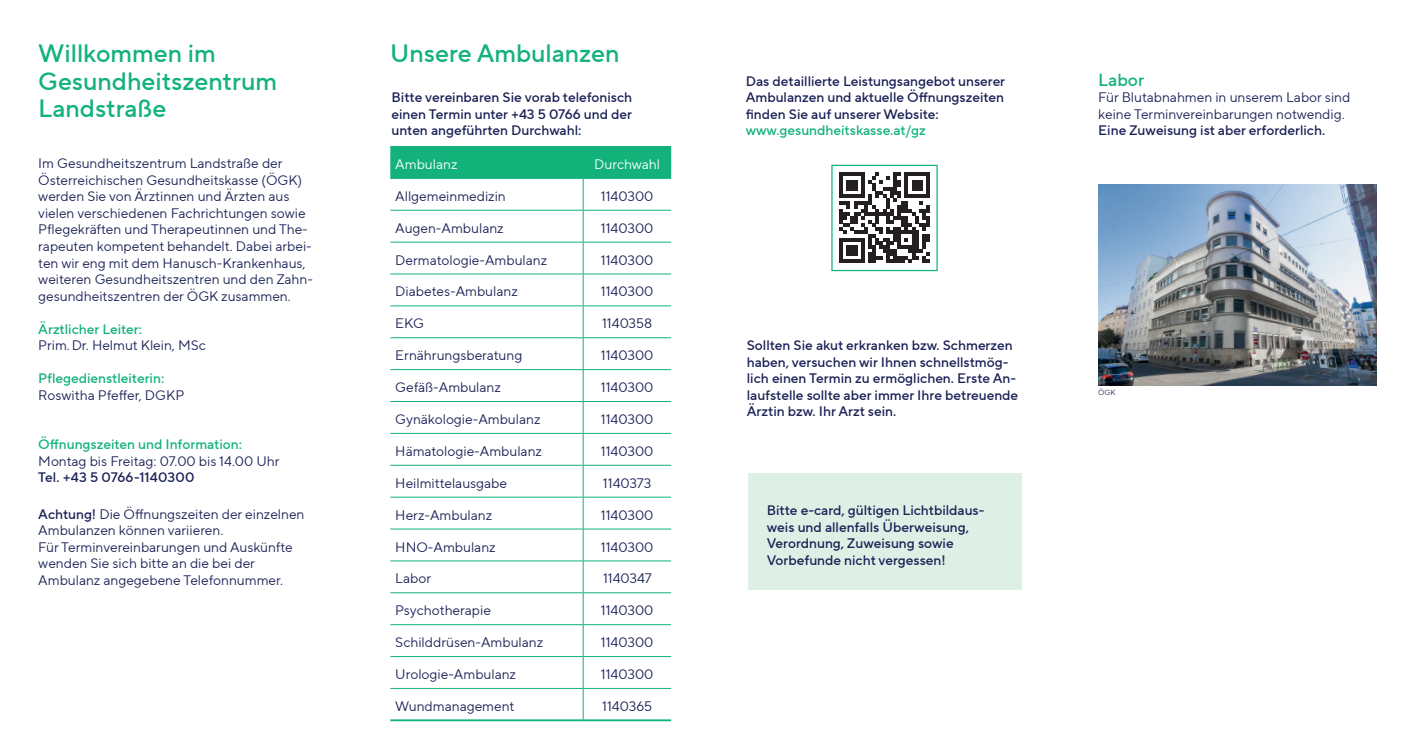
<style>
.page{position:relative;width:1411px;height:745px;background:#fff}
.page>*{position:absolute;margin:0;border:0;box-sizing:border-box;transform-origin:0 0}
.t1{font:500 25px/27.5px "TT Norms Pro";color:#13b27b}
.t2{font:500 17.5px "TT Norms Pro";color:#13b27b}
.t3{font:13.75px/16.5px "TT Norms Pro";color:#1a2155}
.t4{font:500 13.75px/16.5px "TT Norms Pro";color:#1a2155;text-align:justify}
.t5{font:500 13.75px "TT Norms Pro";color:#13b27b}
.t6{font:13.75px "TT Norms Pro";color:#fff}
.t7{font:7.5px "TT Norms Pro";color:#1a2155}
.s1{font-weight:500}
</style>
<div class="page">
<svg style="left:839px;top:172px;width:90px;height:91px"></svg>
<div style="left:831px;top:165px;width:106px;height:106px;border:1px solid #13b27b"></div>
<img style="left:1098px;top:185px;width:278px;height:200px">
<div style="left:390px;top:147px;width:281px;height:31px;background:#13b27b"></div>
<hr style="left:390px;top:146px;width:193px;height:1px;background:#13b27b">
<hr style="left:583px;top:146px;width:88px;height:1px;background:#13b27b">
<hr style="left:583px;top:147px;width:1px;height:31px;background:#13b27b">
<hr style="left:390px;top:178px;width:193px;height:1px;background:#13b27b">
<hr style="left:583px;top:178px;width:88px;height:1px;background:#13b27b">
<hr style="left:583px;top:178px;width:1px;height:32px;background:#13b27b">
<hr style="left:390px;top:210px;width:193px;height:1px;background:#13b27b">
<hr style="left:583px;top:210px;width:88px;height:1px;background:#13b27b">
<hr style="left:583px;top:210px;width:1px;height:32px;background:#13b27b">
<hr style="left:390px;top:242px;width:193px;height:1px;background:#13b27b">
<hr style="left:583px;top:242px;width:88px;height:1px;background:#13b27b">
<hr style="left:583px;top:242px;width:1px;height:31px;background:#13b27b">
<hr style="left:390px;top:273px;width:193px;height:1px;background:#13b27b">
<hr style="left:583px;top:273px;width:88px;height:1px;background:#13b27b">
<hr style="left:583px;top:274px;width:1px;height:31px;background:#13b27b">
<hr style="left:390px;top:305px;width:193px;height:1px;background:#13b27b">
<hr style="left:583px;top:305px;width:88px;height:1px;background:#13b27b">
<hr style="left:583px;top:306px;width:1px;height:31px;background:#13b27b">
<hr style="left:390px;top:337px;width:193px;height:1px;background:#13b27b">
<hr style="left:583px;top:337px;width:88px;height:1px;background:#13b27b">
<hr style="left:583px;top:338px;width:1px;height:31px;background:#13b27b">
<hr style="left:390px;top:369px;width:193px;height:1px;background:#13b27b">
<hr style="left:583px;top:369px;width:88px;height:1px;background:#13b27b">
<hr style="left:583px;top:370px;width:1px;height:31px;background:#13b27b">
<hr style="left:390px;top:401px;width:193px;height:1px;background:#13b27b">
<hr style="left:583px;top:401px;width:88px;height:1px;background:#13b27b">
<hr style="left:583px;top:401px;width:1px;height:32px;background:#13b27b">
<hr style="left:390px;top:433px;width:193px;height:1px;background:#13b27b">
<hr style="left:583px;top:433px;width:88px;height:1px;background:#13b27b">
<hr style="left:583px;top:433px;width:1px;height:31px;background:#13b27b">
<hr style="left:390px;top:464px;width:193px;height:1px;background:#13b27b">
<hr style="left:583px;top:464px;width:88px;height:1px;background:#13b27b">
<hr style="left:583px;top:465px;width:1px;height:31px;background:#13b27b">
<hr style="left:390px;top:496px;width:193px;height:1px;background:#13b27b">
<hr style="left:583px;top:496px;width:88px;height:1px;background:#13b27b">
<hr style="left:583px;top:497px;width:1px;height:31px;background:#13b27b">
<hr style="left:390px;top:528px;width:193px;height:1px;background:#13b27b">
<hr style="left:583px;top:528px;width:88px;height:1px;background:#13b27b">
<hr style="left:583px;top:529px;width:1px;height:31px;background:#13b27b">
<hr style="left:390px;top:560px;width:193px;height:1px;background:#13b27b">
<hr style="left:583px;top:560px;width:88px;height:1px;background:#13b27b">
<hr style="left:583px;top:561px;width:1px;height:31px;background:#13b27b">
<hr style="left:390px;top:592px;width:193px;height:1px;background:#13b27b">
<hr style="left:583px;top:592px;width:88px;height:1px;background:#13b27b">
<hr style="left:583px;top:592px;width:1px;height:32px;background:#13b27b">
<hr style="left:390px;top:624px;width:193px;height:1px;background:#13b27b">
<hr style="left:583px;top:624px;width:88px;height:1px;background:#13b27b">
<hr style="left:583px;top:624px;width:1px;height:31px;background:#13b27b">
<hr style="left:390px;top:655px;width:193px;height:1px;background:#13b27b">
<hr style="left:583px;top:655px;width:88px;height:1px;background:#13b27b">
<hr style="left:583px;top:656px;width:1px;height:31px;background:#13b27b">
<hr style="left:583px;top:688px;width:1px;height:31px;background:#13b27b">
<hr style="left:390px;top:687px;width:193px;height:1px;background:#13b27b">
<hr style="left:583px;top:687px;width:88px;height:1px;background:#13b27b">
<hr style="left:390px;top:719px;width:193px;height:1px;background:#13b27b">
<hr style="left:583px;top:719px;width:88px;height:1px;background:#13b27b">
<div style="left:747px;top:473px;width:274px;height:116px;background:#deefe6"></div>
<h1 class="t1" style="left:38px;top:39px;width:240px">Willkommen im<br>Gesundheitszentrum<br>Landstraße</h1>
<p class="t3" style="left:38px;top:155px;width:276px">Im Gesundheitszentrum Landstraße der Österreichischen Gesundheitskasse (ÖGK) werden Sie von Ärztinnen und Ärzten aus vielen verschiedenen Fachrichtungen sowie Pflegekräften und Therapeutinnen und The&shy;rapeuten kompetent behandelt. Dabei arbei&shy;ten wir eng mit dem Hanusch-Krankenhaus, weiteren Gesundheitszentren und den Zahn&shy;gesundheitszentren der ÖGK zusammen.</p>
<p class="t5" style="left:38px;top:318px;width:105px">Ärztlicher Leiter:</p>
<p class="t3" style="left:38px;top:337px;width:169px">Prim.Dr. Helmut Klein, MSc</p>
<p class="t5" style="left:38px;top:368px;width:127px">Pflegedienstleiterin:</p>
<p class="t3" style="left:38px;top:386px;width:147px">Roswitha Pfeffer, DGKP</p>
<p class="t5" style="left:38px;top:434px;width:205px">Öffnungszeiten und Information:</p>
<p class="t3" style="left:38px;top:452px;width:243px">Montag bis Freitag: 07.00 bis 14.00 Uhr</p>
<p class="t4" style="left:38px;top:469px;width:158px">Tel. +43 5 0766-1140300</p>
<p class="t3" style="left:38px;top:505px;width:268px"><span class="s1">Achtung!</span> Die Öffnungszeiten der einzelnen Ambulanzen können variieren.<br>Für Terminvereinbarungen und Auskünfte wenden Sie sich bitte an die bei der Ambulanz angegebene Telefonnummer.</p>
<h1 class="t1" style="left:390px;top:39px;width:231px">Unsere Ambulanzen</h1>
<p class="t4" style="left:391px;top:89px;width:242px">Bitte vereinbaren Sie vorab telefonisch einen Termin unter +43 5 0766 und der unten angeführten Durchwahl:</p>
<p class="t6" style="left:395px;top:154px;width:64px">Ambulanz</p>
<p class="t6" style="left:594px;top:154px;width:67px">Durchwahl</p>
<p class="t3" style="left:395px;top:187px;width:112px">Allgemeinmedizin</p>
<p class="t3" style="left:601px;top:187px;width:54px">1140300</p>
<p class="t3" style="left:395px;top:219px;width:110px">Augen-Ambulanz</p>
<p class="t3" style="left:601px;top:219px;width:54px">1140300</p>
<p class="t3" style="left:395px;top:251px;width:153px">Dermatologie-Ambulanz</p>
<p class="t3" style="left:601px;top:251px;width:54px">1140300</p>
<p class="t3" style="left:395px;top:283px;width:124px">Diabetes-Ambulanz</p>
<p class="t3" style="left:601px;top:283px;width:54px">1140300</p>
<p class="t3" style="left:395px;top:315px;width:30px">EKG</p>
<p class="t3" style="left:602px;top:315px;width:52px">1140358</p>
<p class="t3" style="left:395px;top:347px;width:128px">Ernährungsberatung</p>
<p class="t3" style="left:601px;top:347px;width:54px">1140300</p>
<p class="t3" style="left:395px;top:379px;width:107px">Gefäß-Ambulanz</p>
<p class="t3" style="left:601px;top:379px;width:54px">1140300</p>
<p class="t3" style="left:395px;top:410px;width:147px">Gynäkologie-Ambulanz</p>
<p class="t3" style="left:601px;top:410px;width:54px">1140300</p>
<p class="t3" style="left:395px;top:442px;width:148px">Hämatologie-Ambulanz</p>
<p class="t3" style="left:601px;top:442px;width:54px">1140300</p>
<p class="t3" style="left:395px;top:474px;width:113px">Heilmittelausgabe</p>
<p class="t3" style="left:603px;top:474px;width:50px">1140373</p>
<p class="t3" style="left:395px;top:506px;width:98px">Herz-Ambulanz</p>
<p class="t3" style="left:601px;top:506px;width:54px">1140300</p>
<p class="t3" style="left:395px;top:538px;width:102px">HNO-Ambulanz</p>
<p class="t3" style="left:601px;top:538px;width:54px">1140300</p>
<p class="t3" style="left:395px;top:570px;width:37px">Labor</p>
<p class="t3" style="left:603px;top:570px;width:50px">1140347</p>
<p class="t3" style="left:395px;top:601px;width:97px">Psychotherapie</p>
<p class="t3" style="left:601px;top:601px;width:54px">1140300</p>
<p class="t3" style="left:395px;top:633px;width:149px">Schilddrüsen-Ambulanz</p>
<p class="t3" style="left:601px;top:633px;width:54px">1140300</p>
<p class="t3" style="left:395px;top:665px;width:122px">Urologie-Ambulanz</p>
<p class="t3" style="left:601px;top:665px;width:54px">1140300</p>
<p class="t3" style="left:395px;top:697px;width:120px">Wundmanagement</p>
<p class="t3" style="left:602px;top:697px;width:51px">1140365</p>
<p class="t4" style="left:745px;top:73px;width:261px">Das detaillierte Leistungsangebot unserer Ambulanzen und aktuelle Öffnungszeiten finden Sie auf unserer Website:</p>
<p class="t5" style="left:745px;top:120px;width:181px">www.gesundheitskasse.at/gz</p>
<p class="t4" style="left:746px;top:337px;width:273px;text-align:left">Sollten Sie akut erkranken bzw. Schmerzen haben, versuchen wir Ihnen schnellstmög&shy;lich einen Termin zu ermöglichen. Erste An&shy;laufstelle sollte aber immer Ihre betreuende Ärztin bzw. Ihr Arzt sein.</p>
<p class="t4" style="left:766px;top:502px;width:219px;text-align:left">Bitte e-card, gültigen Lichtbildaus&shy;weis und allenfalls Überweisung, Verordnung, Zuweisung sowie Vorbefunde nicht vergessen!</p>
<p class="t2" style="left:1098px;top:67px;width:48px">Labor</p>
<p class="t3" style="left:1098px;top:89px;width:253px">Für Blutabnahmen in unserem Labor sind keine Terminvereinbarungen notwendig.</p>
<p class="t4" style="left:1098px;top:122px;width:228px">Eine Zuweisung ist aber erforderlich.</p>
<p class="t7" style="left:1098px;top:386px;width:19px">ÖGK</p>
</div>
